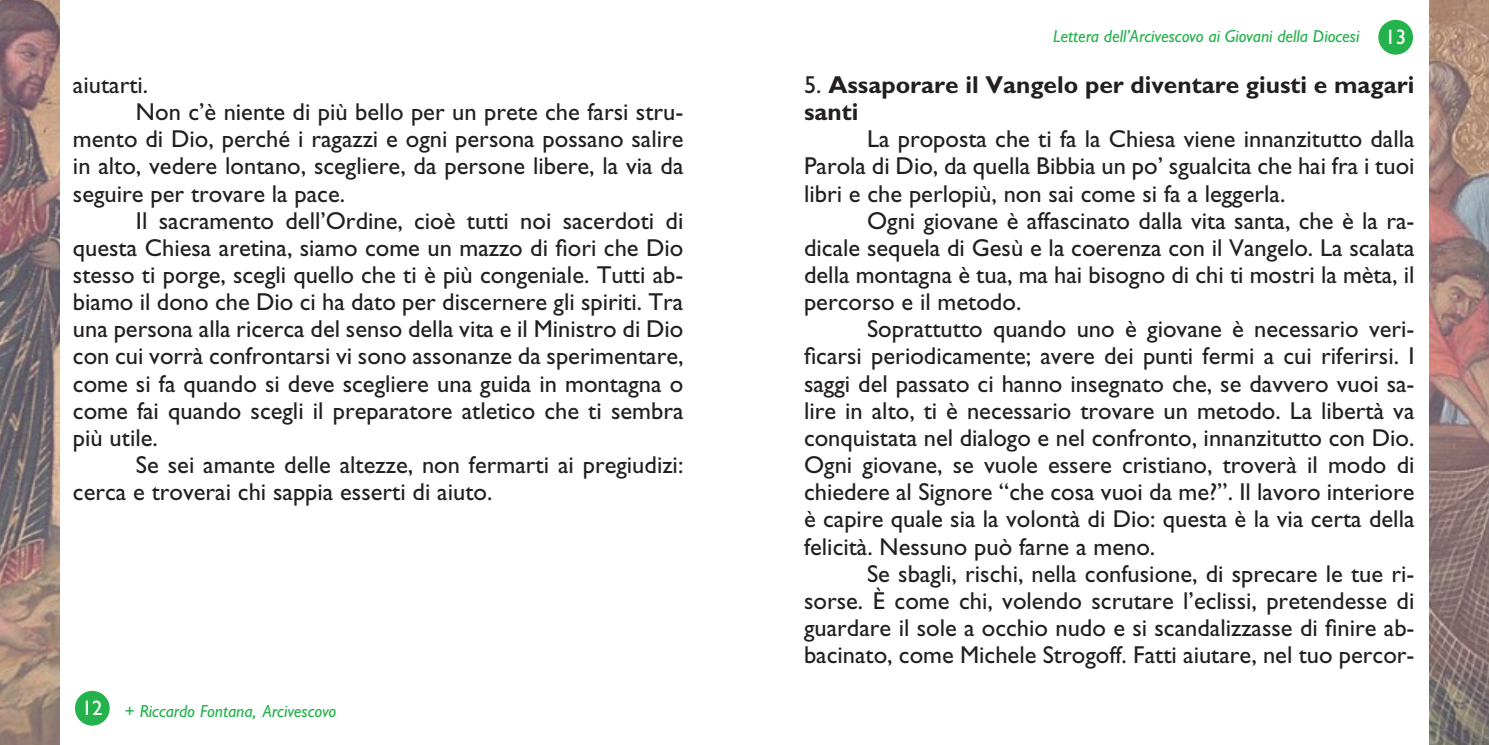
<style>
.page{position:relative;width:1489px;height:745px;background:#fff}
.page>*{position:absolute;margin:0;border:0;box-sizing:border-box;transform-origin:0 0}
.t1{font:24.5px/27.1px "Gill Sans";color:#231f20;text-align:justify}
.t2{font:700 24.5px/27.1px "Gill Sans";color:#231f20}
.t3{font:21px "Gill Sans";color:#fff}
.t4{font:italic 17.5px "Gill Sans";color:#23b24b}
.s1{font-weight:400}
</style>
<div class="page">
<div style="left:75px;top:690px;width:35px;height:35px;background:#23b24b;border-radius:50%"></div>
<div style="left:1378px;top:20px;width:34px;height:35px;background:#23b24b;border-radius:50%"></div>
<img style="left:0;top:0;width:59px;height:744px">
<img style="left:1429px;top:0;width:59px;height:744px">
<p class="t1" style="left:73px;top:71px;width:77px">aiutarti.</p>
<p class="t1" style="left:73px;top:98px;width:612px;text-indent:63px">Non c’è niente di più bello per un prete che farsi stru&shy;mento di Dio, perché i ragazzi e ogni persona possano salire in alto, vedere lontano, scegliere, da persone libere, la via da seguire per trovare la pace.</p>
<p class="t1" style="left:73px;top:207px;width:612px;text-indent:63px">Il sacramento dell’Ordine, cioè tutti noi sacerdoti di questa Chiesa aretina, siamo come un mazzo di fiori che Dio stesso ti porge, scegli quello che ti è più congeniale. Tutti ab&shy;biamo il dono che Dio ci ha dato per discernere gli spiriti. Tra una persona alla ricerca del senso della vita e il Ministro di Dio con cui vorrà confrontarsi vi sono assonanze da sperimentare, come si fa quando si deve scegliere una guida in montagna o come fai quando scegli il preparatore atletico che ti sembra più utile.</p>
<p class="t1" style="left:73px;top:451px;width:612px;text-indent:63px">Se sei amante delle altezze, non fermarti ai pregiudizi: cerca e troverai chi sappia esserti di aiuto.</p>
<p class="t3" style="left:82px;top:695px;width:22px">12</p>
<p class="t4" style="left:125px;top:701px;width:213px">+ Riccardo Fontana, Arcivescovo</p>
<p class="t4" style="left:1053px;top:26px;width:307px">Lettera dell’Arcivescovo ai Giovani della Diocesi</p>
<p class="t3" style="left:1384px;top:25px;width:22px">13</p>
<p class="t2" style="left:804px;top:71px;width:612px"><span class="s1">5.</span> Assaporare il Vangelo per diventare giusti e magari santi</p>
<p class="t1" style="left:804px;top:125px;width:612px;text-indent:63px">La proposta che ti fa la Chiesa viene innanzitutto dalla Parola di Dio, da quella Bibbia un po’ sgualcita che hai fra i tuoi libri e che perlopiù, non sai come si fa a leggerla.</p>
<p class="t1" style="left:804px;top:207px;width:612px;text-indent:63px">Ogni giovane è affascinato dalla vita santa, che è la ra&shy;dicale sequela di Gesù e la coerenza con il Vangelo. La scalata della montagna è tua, ma hai bisogno di chi ti mostri la mèta, il percorso e il metodo.</p>
<p class="t1" style="left:804px;top:315px;width:612px;text-indent:63px">Soprattutto quando uno è giovane è necessario veri&shy;ficarsi periodicamente; avere dei punti fermi a cui riferirsi. I saggi del passato ci hanno insegnato che, se davvero vuoi sa&shy;lire in alto, ti è necessario trovare un metodo. La libertà va conquistata nel dialogo e nel confronto, innanzitutto con Dio.<br>Ogni giovane, se vuole essere cristiano, troverà il modo di chiedere al Signore “che cosa vuoi da me?”. Il lavoro interiore è capire quale sia la volontà di Dio: questa è la via certa della felicità. Nessuno può farne a meno.</p>
<p class="t1" style="left:804px;top:559px;width:612px;text-indent:63px">Se sbagli, rischi, nella confusione, di sprecare le tue ri&shy;sorse. È come chi, volendo scrutare l’eclissi, pretendesse di guardare il sole a occhio nudo e si scandalizzasse di finire ab&shy;bacinato, come Michele Strogoff. Fatti aiutare, nel tuo percor-</p>
</div>
